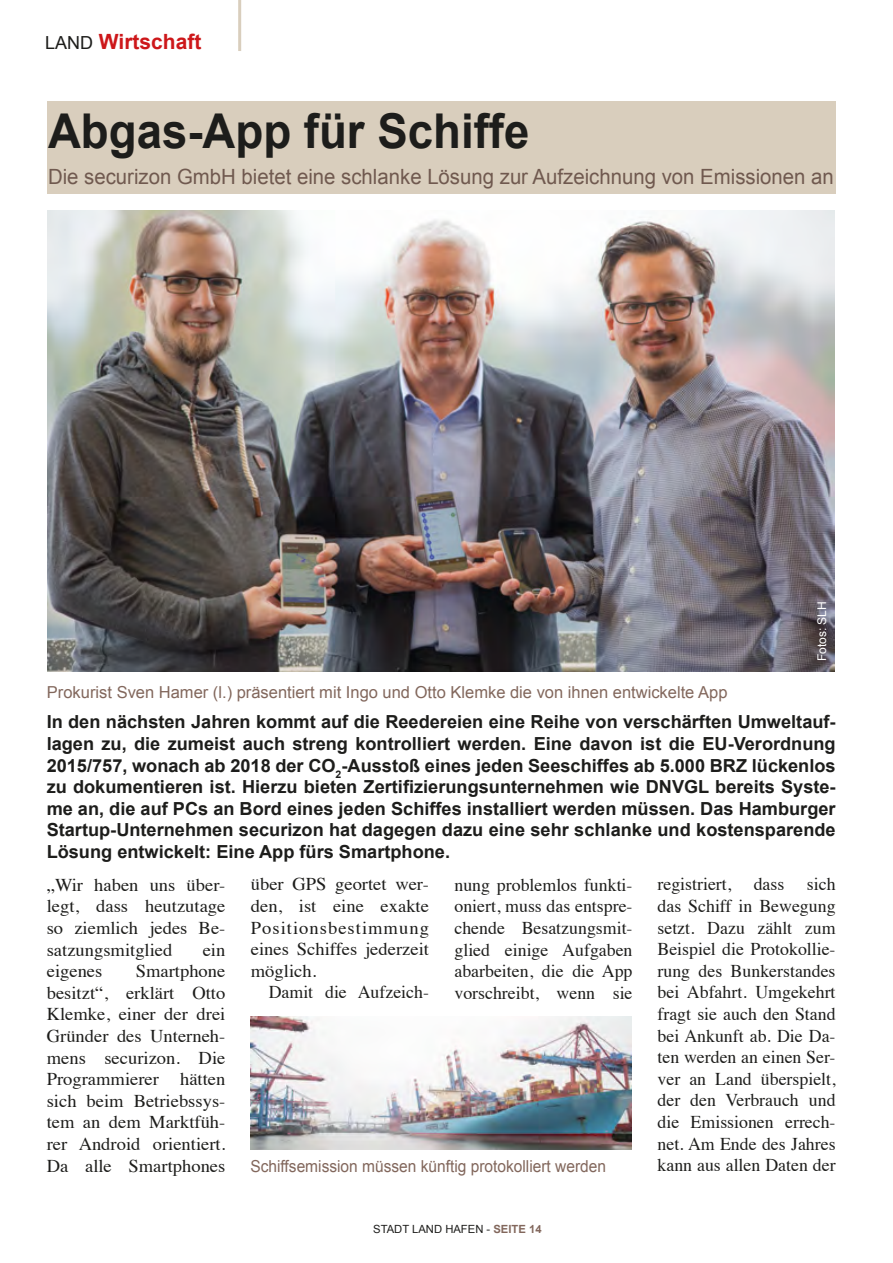
<style>
.page{position:relative;width:893px;height:1263px;background:#fff}
.page>*{position:absolute;margin:0;border:0;box-sizing:border-box;transform-origin:0 0}
.t1{font:700 48px "Arial";color:#1d1d1b;scale:.95 1}
.t2{font:21px "Arial";color:#70594f}
.t3{font:700 21px "Arial";color:#cd171a}
.t4{font:18px/21.6px "Times";color:#1d1d1b;text-align:justify}
.t5{font:700 18px/21.6px "Arial";color:#1d1d1b;text-align:justify}
.t6{font:16.5px "Arial";color:#82675c}
.t7{font:16.5px "Arial";color:#82675c;scale:.94 1}
.t8{font:12px "Arial";color:#fff}
.t9{font:11.25px "Arial";color:#1d1d1b}
.s1{font-weight:400;font-size:18px;color:#1d1d1b}
.s2{font-weight:700;color:#82675c}
</style>
<div class="page">
<hr style="left:238px;top:0;width:3px;height:51px;background:#d9cebd">
<img style="left:47px;top:210px;width:788px;height:462px">
<div style="left:47px;top:101px;width:789px;height:92px;background:#d9cebd"></div>
<img style="left:250px;top:1016px;width:381px;height:133px">
<p class="t3" style="left:45px;top:27px;width:158px"><span class="s1">LAND</span> Wirtschaft</p>
<h1 class="t1" style="left:48px;top:99px;width:508px">Abgas-App für Schiffe</h1>
<p class="t2" style="left:48px;top:163px;width:787px">Die securizon GmbH bietet eine schlanke Lösung zur Aufzeichnung von Emissionen an</p>
<p class="t6" style="left:47px;top:681px;width:682px">Prokurist Sven Hamer (l.) präsentiert mit Ingo und Otto Klemke die von ihnen entwickelte App</p>
<p class="t8" style="left:814px;top:661px;width:62px;rotate:-90deg">Fotos: SLH</p>
<p class="t5" style="left:47px;top:712px;width:791px">In den nächsten Jahren kommt auf die Reedereien eine Reihe von verschärften Umweltauf&shy;lagen zu, die zumeist auch streng kontrolliert werden. Eine davon ist die EU-Verordnung 2015/757, wonach ab 2018 der CO<sub>2</sub>-Ausstoß eines jeden Seeschiffes ab 5.000 BRZ lückenlos zu dokumentieren ist. Hierzu bieten Zertifizierungsunternehmen wie DNVGL bereits Syste&shy;me an, die auf PCs an Bord eines jeden Schiffes installiert werden müssen. Das Hamburger Startup-Unternehmen securizon hat dagegen dazu eine sehr schlanke und kostensparende Lösung entwickelt: Eine App fürs Smartphone.</p>
<p class="t4" style="left:47px;top:872px;width:180px">„Wir haben uns über&shy;legt, dass heutzutage so ziemlich jedes Be&shy;satzungsmitglied</p>
<p class="t4" style="left:657px;top:872px;width:180px">registriert, dass sich das Schiff in Bewegung setzt. Dazu zählt zum Beispiel die Protokollie&shy;rung des Bunkerstandes bei Abfahrt. Umgekehrt fragt sie auch den Stand bei Ankunft ab. Die Da&shy;ten werden an einen Ser&shy;ver an Land überspielt, der den Verbrauch und die Emissionen errech&shy;net. Am Ende des Jahres</p>
<p class="t4" style="left:251px;top:872px;width:180px">über GPS geortet wer&shy;den, ist eine exakte Positionsbestimmung eines Schiffes jederzeit möglich.</p>
<p class="t4" style="left:269px;top:980px;width:162px">Damit die Aufzeich-</p>
<p class="t4" style="left:454px;top:872px;width:180px">nung problemlos funkti&shy;oniert, muss das entspre&shy;chende Besatzungsmit&shy;glied einige Aufgaben abarbeiten, die die App vorschreibt, wenn sie</p>
<p class="t4" style="left:203px;top:937px;width:24px">ein</p>
<p class="t4" style="left:47px;top:959px;width:180px;text-indent:89px">Smartphone besitzt“, erklärt Otto Klemke, einer der drei Gründer des Unterneh&shy;mens securizon. Die Programmierer hätten sich beim Betriebssys&shy;tem an dem Marktfüh&shy;rer Android orientiert.<br>Da alle Smartphones</p>
<p class="t4" style="left:47px;top:959px;width:57px">eigenes</p>
<p class="t7" style="left:250px;top:1155px;width:380px">Schiffsemission müssen künftig protokolliert werden</p>
<p class="t4" style="left:657px;top:1153px;width:180px">kann aus allen Daten der</p>
<p class="t9" style="left:373px;top:1221px;width:170px">STADT LAND HAFEN - <span class="s2">SEITE 14</span></p>
</div>
